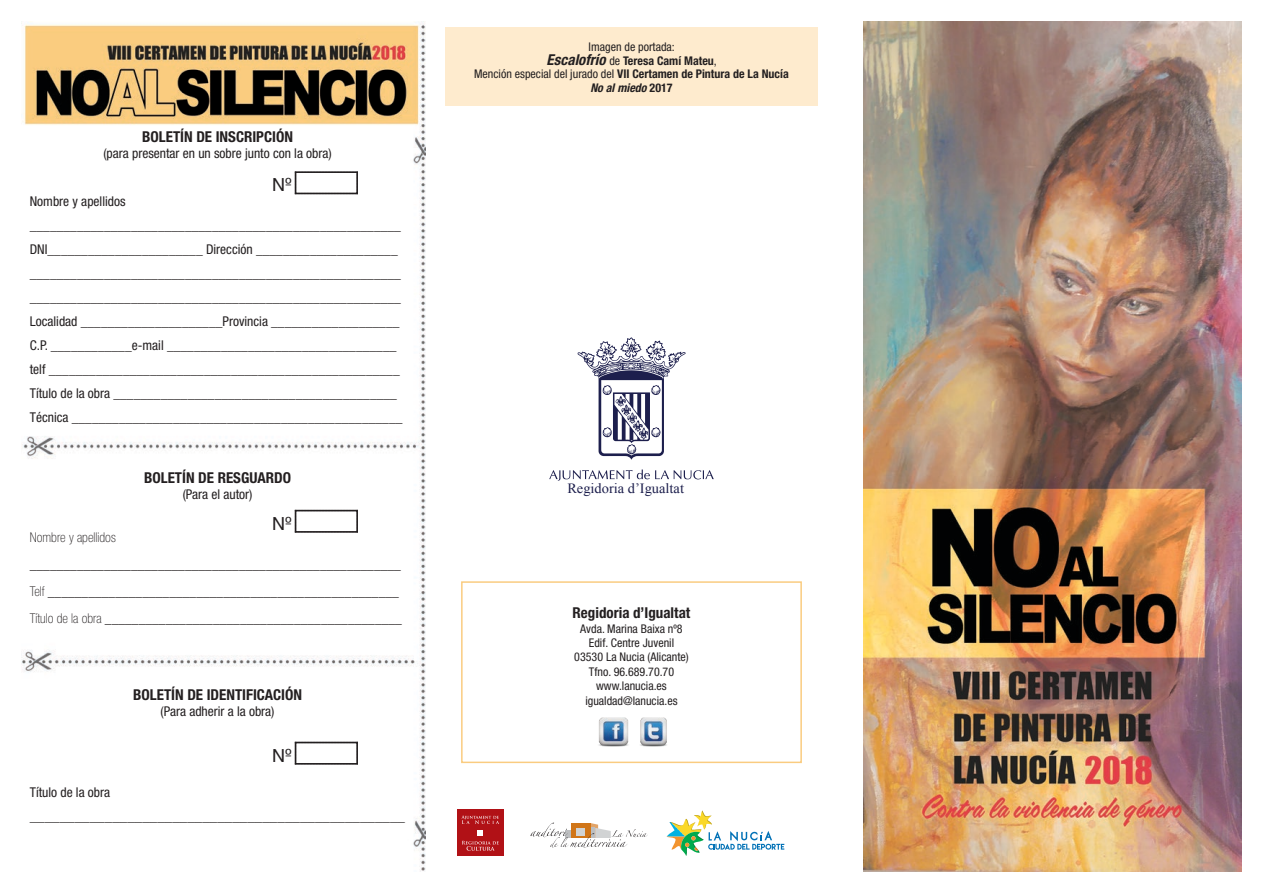
<style>
.page{position:relative;width:1263px;height:893px;background:#fff}
.page>*{position:absolute;margin:0;border:0;box-sizing:border-box;transform-origin:0 0}
.t1{font:18px "Helvetica";color:#231f20}
.t2{font:700 condensed 15px "Helvetica Neue";color:#231f20}
.t3{font:14.1px "Times New Roman";color:#1d1f4d}
.t4{font:condensed 13.5px/24px "Helvetica Neue";color:#231f20}
.t5{font:100 condensed 13.5px/27px "Helvetica Neue";color:#231f20}
.t6{font:13.5px "Helvetica";color:#231f20}
.t7{font:700 condensed 12px/13.5px "Helvetica Neue";color:#231f20;text-align:center}
.t8{font:condensed 12px/14.4px "Helvetica Neue";color:#231f20;text-align:center}
.s1{font-weight:400}
.s2{font-style:italic;font-size:15px}
.s3{font-style:italic}
</style>
<div class="page">
<img style="left:21px;top:21px;width:404px;height:851px">
<img style="left:863px;top:21px;width:379px;height:851px">
<svg style="left:294px;top:171px;width:65px;height:24px"></svg>
<svg style="left:294px;top:509px;width:65px;height:24px"></svg>
<svg style="left:294px;top:741px;width:65px;height:24px"></svg>
<img style="left:598px;top:717px;width:69px;height:30px">
<div style="left:461px;top:581px;width:341px;height:182px;border:2px solid #facc80"></div>
<svg style="left:667px;top:810px;width:117px;height:46px"></svg>
<div style="left:445px;top:28px;width:373px;height:78px;background:#feebce"></div>
<svg style="left:549px;top:469px;width:165px;height:12px"></svg>
<svg style="left:578px;top:337px;width:107px;height:123px"></svg>
<div style="left:457px;top:809px;width:46px;height:47px;background:#b11116"></div>
<svg style="left:477px;top:830px;width:6px;height:5px"></svg>
<svg style="left:462px;top:841px;width:37px;height:10px"></svg>
<svg style="left:461px;top:815px;width:38px;height:9px"></svg>
<svg style="left:531px;top:823px;width:117px;height:25px"></svg>
<p class="t2" style="left:142px;top:128px;width:152px">BOLETÍN DE INSCRIPCIÓN</p>
<p class="t4" style="left:103px;top:141px;width:230px">(para presentar en un sobre junto con la obra)</p>
<p class="t4" style="left:30px;top:189px;width:374px">Nombre y apellidos _______________________________________________________ DNI_______________________ Dirección _____________________ _______________________________________________________ _______________________________________________________ Localidad _____________________Provincia ___________________ C.P. ____________e-mail __________________________________ telf ____________________________________________________ Título de la obra __________________________________________ Técnica _________________________________________________</p>
<h1 class="t1" style="left:272px;top:175px;width:21px">Nº</h1>
<p class="t2" style="left:144px;top:468px;width:148px">BOLETÍN DE RESGUARDO</p>
<p class="t4" style="left:183px;top:482px;width:71px">(Para el autor)</p>
<p class="t5" style="left:30px;top:524px;width:374px">Nombre y apellidos _______________________________________________________ Telf ____________________________________________________ Título de la obra ____________________________________________</p>
<h1 class="t1" style="left:272px;top:513px;width:21px">Nº</h1>
<p class="t2" style="left:133px;top:686px;width:17px">Boletín</p>
<p class="t2" style="left:187px;top:686px;width:27px">de identi</p>
<p class="t2" style="left:246px;top:686px;width:15px">ficación</p>
<p class="t4" style="left:161px;top:699px;width:115px">(Para adherir a la obra)</p>
<h1 class="t1" style="left:272px;top:745px;width:21px">Nº</h1>
<p class="t4" style="left:30px;top:780px;width:82px">Título de la obra</p>
<p class="t6" style="left:30px;top:808px;width:377px">__________________________________________________</p>
<p class="t7" style="left:474px;top:40px;width:316px"><span class="s1">Imagen de portada:<br></span><span class="s2">Escalofrío</span> <span class="s1">de</span> Teresa Camí Mateu<span class="s1">,<br>Mención especial del jurado del</span> VII Certamen de Pintura de La Nucía <span class="s3">No al miedo</span> 2017</p>
<p class="t3" style="left:567px;top:478px;width:118px">Regidoria d’Igualtat</p>
<p class="t2" style="left:573px;top:604px;width:119px">Regidoria d’Igualtat</p>
<p class="t8" style="left:574px;top:621px;width:116px">Avda. Marina Baixa nº8<br>Edif. Centre Juvenil<br>03530 La Nucia (Alicante)<br>Tfno. 96.689.70.70 www.lanucia.es igualdad@lanucia.es</p>
</div>
